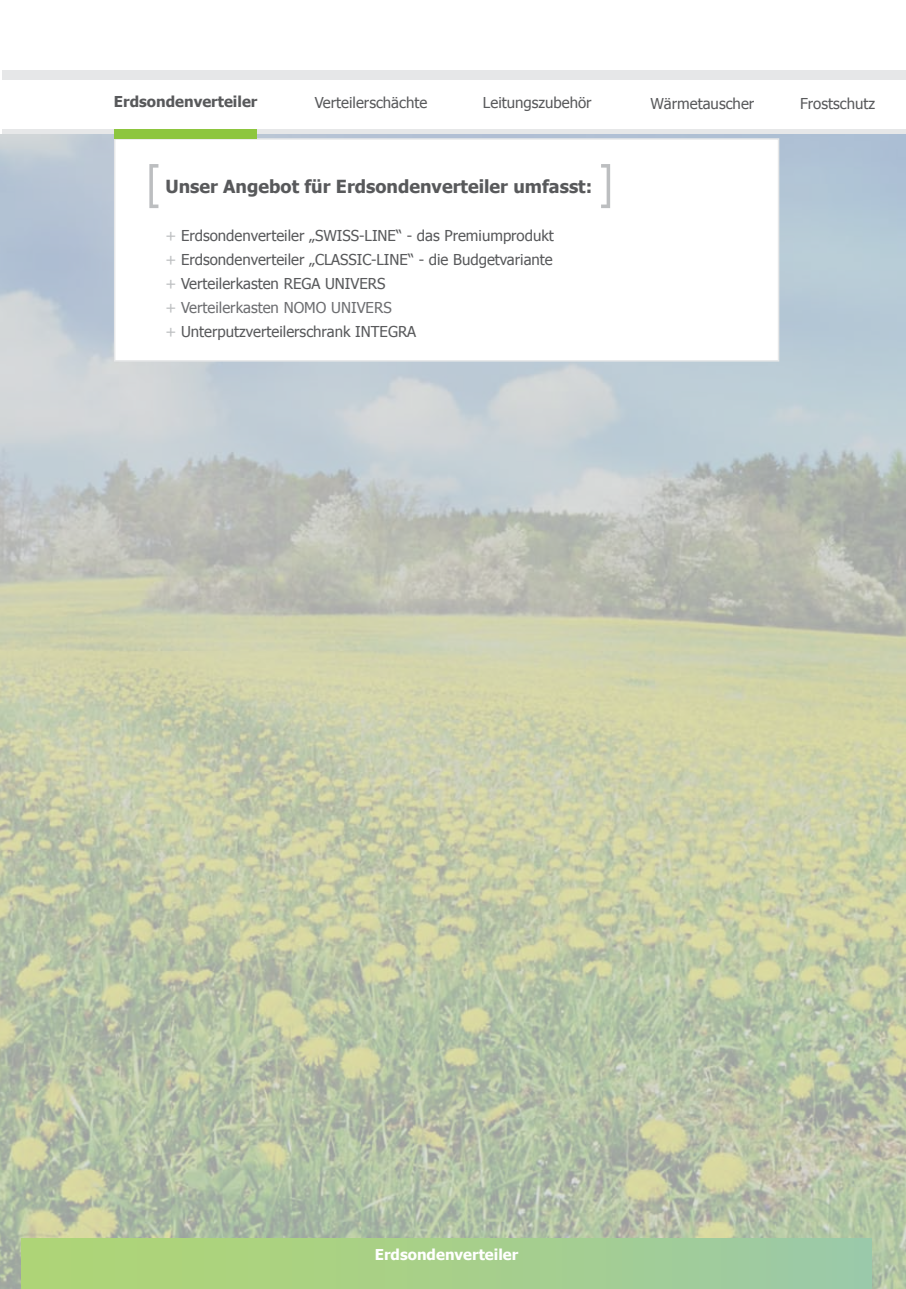
<style>
.page{position:relative;width:906px;height:1289px;background:#fff}
.page>*{position:absolute;margin:0;border:0;box-sizing:border-box;transform-origin:0 0}
.t1{font:700 18px "Tahoma";color:#58595b}
.t2{font:15px/24px "Tahoma";color:#58595b}
.t3{font:700 15px "Tahoma";color:#58595b}
.t4{font:700 15px "Tahoma";color:#fff}
.s1{color:#bcbec0}
.s2{color:#6d6e71}
</style>
<div class="page">
<svg style="left:2px;top:129px;width:904px;height:6px;background:#dde0e4"></svg>
<div style="left:2px;top:70px;width:904px;height:9px;background:#e6e7e8"></div>
<img style="left:0;top:135px;width:906px;height:1153px">
<div style="left:114px;top:138px;width:665px;height:223px;background:#fff;border:2px solid #e6e7e8"></div>
<svg style="left:149px;top:164px;width:9px;height:44px"></svg>
<svg style="left:601px;top:164px;width:9px;height:44px"></svg>
<div style="left:114px;top:129px;width:142px;height:10px;background:#8dc63f"></div>
<div style="left:21px;top:1238px;width:851px;height:50px;background:linear-gradient(to right,#b0d571,#9ccaa6)"></div>
<p class="t3" style="left:114px;top:91px;width:145px">Erdsondenverteiler</p>
<p class="t2" style="left:315px;top:90px;width:114px">Verteilerschächte</p>
<p class="t2" style="left:483px;top:90px;width:110px">Leitungszubehör</p>
<p class="t1" style="left:165px;top:174px;width:428px">Unser Angebot für Erdsondenverteiler umfasst:</p>
<p class="t2" style="left:165px;top:223px;width:390px"><span class="s1">+</span> Erdsondenverteiler „SWISS-LINE“ - das Premiumprodukt <span class="s1">+</span> Erdsondenverteiler „CLASSIC-LINE“ - die Budgetvariante <span class="s1">+</span> Verteilerkasten REGA UNIVERS<br><span class="s1">+</span> <span class="s2">Verteilerkasten NOMO UNIVERS<br></span><span class="s1">+</span> Unterputzverteilerschrank INTEGRA</p>
<p class="t2" style="left:650px;top:90px;width:105px">Wärmetauscher</p>
<p class="t2" style="left:800px;top:90px;width:77px">Frostschutz</p>
<p class="t4" style="left:375px;top:1243px;width:145px">Erdsondenverteiler</p>
</div>
